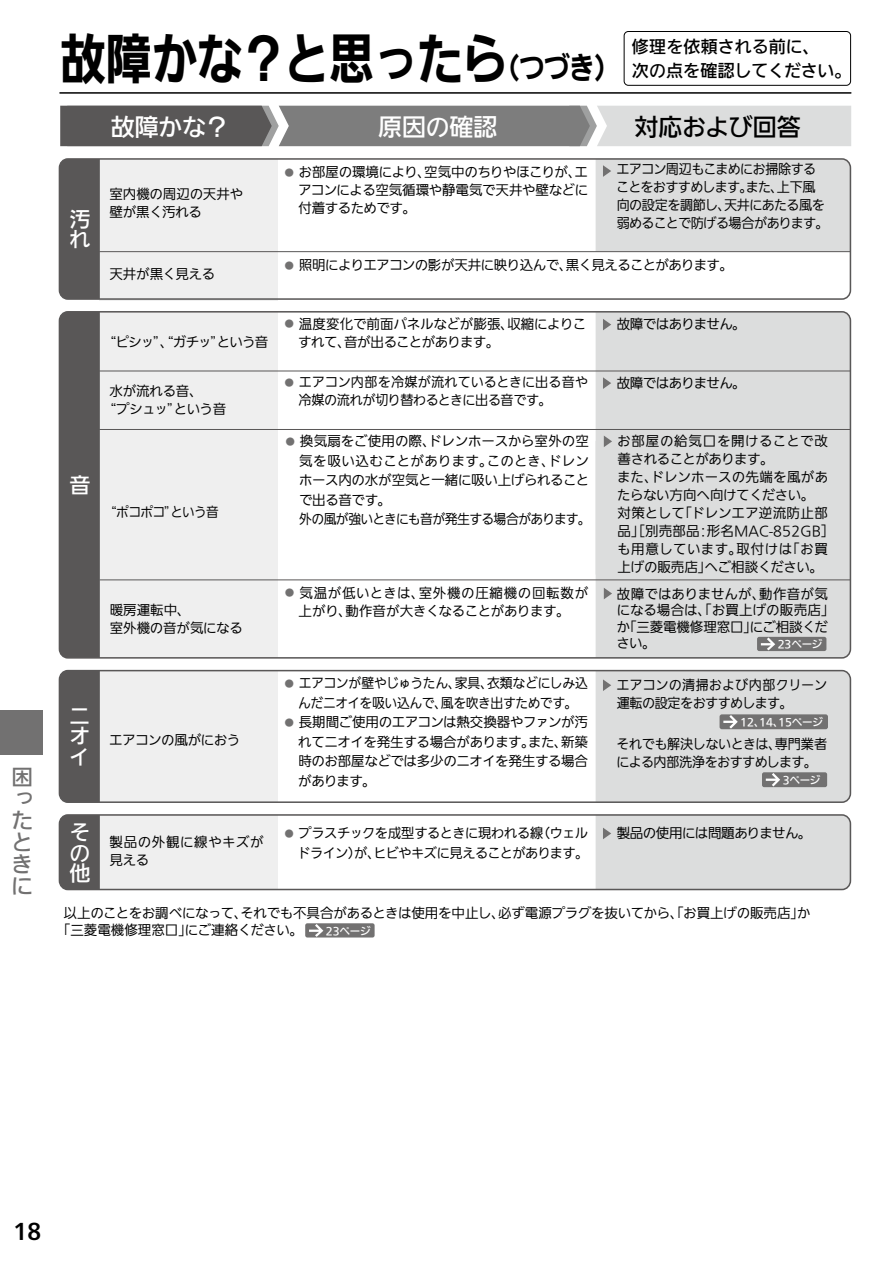
<style>
.page{position:relative;width:893px;height:1263px;background:#fff}
.page>*{position:absolute;margin:0;border:0;box-sizing:border-box;transform-origin:0 0}
.t1{font:700 54px "Iwa UD Go Dsp Pro";letter-spacing:-.025em;color:#000;scale:.85 1}
.t2{font:500 24px "Iwa UD Go Hon Pro";letter-spacing:-.01em;color:#fff}
.t3{font:500 24px "Iwa UD Go Hon Pro";letter-spacing:-.01em;color:#000}
.t4{font:500 21px/20.5px "Iwa UD Go Hon Pro";color:#fff;text-align:justify}
.t5{font:500 21px/21.9px "Iwa UD Go Dsp Pro";color:#727171;text-align:justify}
.t6{font:700 21px "Iwa UD Go Dsp Pro";color:#000}
.t7{font:500 16.95px/24px "Iwa UD Go Hon Pro";color:#000}
.t8{font:100 13.5px/18px "Iwa UD Go Hon Pro";letter-spacing:-.025em;color:#000}
.t9{font:100 13.5px/18px "Iwa UD Go Hon Pro";letter-spacing:.005em;color:#000}
.t10{font:100 13.5px/18px "Iwa UD Go Hon Pro";letter-spacing:-.05em;color:#000}
.t11{font:100 13.5px "Iwa UD Go Hon Pro";letter-spacing:-.045em;color:#000}
.t12{font:100 13.5px/16.5px "Iwa UD Go Hon Pro";color:#000}
.t13{font:100 13.5px/19.5px "Iwa UD Go Hon Pro";letter-spacing:-.025em;color:#000;text-align:center;scale:.95 1}
.t14{font:100 13.5px "Iwa UD Go Hon Pro";letter-spacing:.045em;color:#000}
.t15{font:100 13.5px "Iwa UD Go Hon Pro";letter-spacing:-.06em;color:#000}
.t16{font:100 13.5px/18px "Iwa UD Go Hon Pro";letter-spacing:.04em;color:#000}
.t17{font:100 13.5px "Iwa UD Go Hon Pro";letter-spacing:-.045em;color:#000;scale:.93 1}
.t18{font:500 10.5px "Iwa UD Go Dsp Pro";letter-spacing:-.01em;color:#fff}
.s1{font-size:30px}
.s2{font-size:9px;color:#727171}
</style>
<div class="page">
<div style="left:100px;top:159px;width:178px;height:141px;background:#efefef"></div>
<div style="left:59px;top:158px;width:792px;height:142px;border:2px solid #595757;border-radius:9px"></div>
<div style="left:59px;top:159px;width:41px;height:140px;background:#595757"></div>
<div style="left:596px;top:159px;width:254px;height:92px;background:#dcdddd"></div>
<hr style="left:99px;top:251px;width:751px;height:1px;background:#595757">
<svg style="left:60px;top:106px;width:791px;height:40px;background:#959595"></svg>
<hr style="left:60px;top:92px;width:791px;height:2px;background:#000">
<div style="left:624px;top:31px;width:227px;height:55px;border:1px solid #000;border-radius:4px"></div>
<div style="left:305px;top:923px;width:70px;height:14px;background:#727171;border-radius:2px"></div>
<svg style="left:309px;top:924px;width:14px;height:13px"></svg>
<div style="left:100px;top:312px;width:178px;height:346px;background:#efefef"></div>
<div style="left:596px;top:575px;width:252px;height:81px;background:#dcdddd"></div>
<div style="left:596px;top:312px;width:254px;height:263px;background:#dcdddd"></div>
<div style="left:59px;top:311px;width:792px;height:348px;border:2px solid #595757;border-radius:9px"></div>
<div style="left:59px;top:312px;width:41px;height:346px;background:#595757"></div>
<hr style="left:99px;top:429px;width:751px;height:1px;background:#595757">
<hr style="left:99px;top:371px;width:751px;height:1px;background:#595757">
<svg style="left:604px;top:436px;width:8px;height:11px"></svg>
<svg style="left:604px;top:588px;width:8px;height:11px"></svg>
<div style="left:100px;top:815px;width:178px;height:74px;background:#efefef"></div>
<div style="left:59px;top:814px;width:792px;height:76px;border:2px solid #595757;border-radius:9px"></div>
<div style="left:59px;top:815px;width:41px;height:74px;background:#595757"></div>
<div style="left:596px;top:815px;width:254px;height:74px;background:#dcdddd"></div>
<svg style="left:603px;top:316px;width:9px;height:14px"></svg>
<svg style="left:603px;top:377px;width:8px;height:12px"></svg>
<div style="left:100px;top:671px;width:178px;height:131px;background:#efefef"></div>
<div style="left:59px;top:670px;width:792px;height:133px;border:2px solid #595757;border-radius:9px"></div>
<div style="left:59px;top:671px;width:41px;height:131px;background:#595757"></div>
<svg style="left:596px;top:671px;width:254px;height:131px;background:#d3d3d3"></svg>
<hr style="left:100px;top:579px;width:750px;height:1px;background:#595757">
<div style="left:757px;top:637px;width:69px;height:14px;background:#727171;border-radius:2px"></div>
<svg style="left:761px;top:637px;width:14px;height:13px"></svg>
<div style="left:0;top:710px;width:42px;height:44px;background:#727171"></div>
<h3 class="t5" style="left:12px;top:766px;width:22px">困ったときに</h3>
<h1 class="t1" style="left:60px;top:19px;width:660px">故障かな？と思ったら<span class="s1">（つづき）</span></h1>
<p class="t7" style="left:632px;top:35px;width:221px">修理を依頼される前に、<br>次の点を確認してください。</p>
<h3 class="t4" style="left:69px;top:209px;width:22px">汚れ</h3>
<h3 class="t4" style="left:69px;top:475px;width:22px">音</h3>
<h3 class="t4" style="left:69px;top:706px;width:21px">ニオイ</h3>
<h2 class="t2" style="left:111px;top:109px;width:120px">故障かな？</h2>
<h2 class="t2" style="left:378px;top:109px;width:121px">原因の確認</h2>
<h2 class="t3" style="left:634px;top:109px;width:168px">対応および回答</h2>
<p class="t8" style="left:109px;top:186px;width:135px">室内機の周辺の天井や壁が黒く汚れる</p>
<p class="t8" style="left:109px;top:266px;width:107px">天井が黒く見える</p>
<p class="t15" style="left:103px;top:332px;width:167px">“ピシッ”、“ガチッ”という音</p>
<p class="t8" style="left:103px;top:383px;width:125px;text-indent:7px">水が流れる音、<br>“プシュッ”という音</p>
<p class="t17" style="left:104px;top:502px;width:125px">“ポコポコ”という音</p>
<p class="t8" style="left:298px;top:164px;width:292px;text-align:justify;text-indent:-13px"><span class="s2">●</span> お部屋の環境により、空気中のちりやほこりが、エアコンによる空気循環や静電気で天井や壁などに付着するためです。</p>
<p class="t10" style="left:616px;top:161px;width:214px">エアコン周辺もこまめにお掃除することをおすすめします。また、上下風向の設定を調節し、天井にあたる風を弱めることで防げる場合があります。</p>
<p class="t11" style="left:285px;top:256px;width:450px"><span class="s2">●</span> 照明によりエアコンの影が天井に映り込んで、黒く見えることがあります。</p>
<p class="t8" style="left:298px;top:315px;width:290px;text-indent:-13px"><span class="s2">●</span> 温度変化で前面パネルなどが膨張、収縮によりこすれて、音が出ることがあります。</p>
<p class="t8" style="left:298px;top:374px;width:291px;text-indent:-13px"><span class="s2">●</span> エアコン内部を冷媒が流れているときに出る音や冷媒の流れが切り替わるときに出る音です。</p>
<p class="t11" style="left:617px;top:315px;width:131px">故障ではありません。</p>
<p class="t11" style="left:617px;top:374px;width:131px">故障ではありません。</p>
<p class="t8" style="left:299px;top:432px;width:293px;line-height:19.5px;text-indent:-13px"><span class="s2">●</span> 換気扇をご使用の際、ドレンホースから室外の空気を吸い込むことがあります。このとき、ドレンホース内の水が空気と一緒に吸い上げられることで出る音です。<br>外の風が強いときにも音が発生する場合があります。</p>
<p class="t9" style="left:617px;top:433px;width:219px">お部屋の給気口を開けることで改善されることがあります。<br>また、ドレンホースの先端を風があたらない方向へ向けてください。<br>対策として「ドレンエア逆流防止部品」［別売部品：形名MAC-852GB］も用意しています。取付けは「お買上げの販売店」へご相談ください。</p>
<p class="t14" style="left:285px;top:583px;width:305px"><span class="s2">●</span> 気温が低いときは、室外機の圧縮機の回転数が</p>
<p class="t8" style="left:110px;top:602px;width:82px">暖房運転中、</p>
<p class="t8" style="left:299px;top:602px;width:273px">上がり、動作音が大きくなることがあります。</p>
<p class="t8" style="left:110px;top:620px;width:135px">室外機の音が気になる</p>
<p class="t12" style="left:617px;top:586px;width:220px">故障ではありませんが、動作音が気になる場合は、「お買上げの販売店」か「三菱電機修理窓口」にご相談ください。</p>
<p class="t18" style="left:778px;top:636px;width:46px">23ページ</p>
<p class="t13" style="left:285px;top:674px;width:321px"><span class="s2">●</span> エアコンが壁やじゅうたん、家具、衣類などにしみ込んだニオイを吸い込んで、風を吹き出すためです。</p>
<p class="t8" style="left:298px;top:713px;width:291px;line-height:19.5px;text-align:justify;text-indent:-13px"><span class="s2">●</span> 長期間ご使用のエアコンは熱交換器やファンが汚れてニオイを発生する場合があります。また、新築時のお部屋などでは多少のニオイを発生する場合があります。</p>
<p class="t8" style="left:616px;top:677px;width:212px">エアコンの清掃および内部クリーン運転の設定をおすすめします。</p>
<p class="t18" style="left:740px;top:714px;width:84px">12、14、15ページ</p>
<p class="t8" style="left:109px;top:732px;width:133px">エアコンの風がにおう</p>
<p class="t8" style="left:616px;top:736px;width:212px">それでも解決しないときは、専門業者による内部洗浄をおすすめします。</p>
<p class="t18" style="left:783px;top:772px;width:39px">3ページ</p>
<h3 class="t4" style="left:69px;top:822px;width:22px">その他</h3>
<p class="t8" style="left:285px;top:824px;width:305px;line-height:19.5px;text-align:right"><span class="s2">●</span> プラスチックを成型するときに現われる線（ウェルドライン）が、ヒビやキズに見えることがあります。</p>
<p class="t8" style="left:617px;top:825px;width:196px">製品の使用には問題ありません。</p>
<p class="t16" style="left:109px;top:833px;width:156px">製品の外観に線やキズが見える</p>
<p class="t8" style="left:57px;top:905px;width:755px;line-height:17px;text-indent:7px">以上のことをお調べになって、それでも不具合があるときは使用を中止し、必ず電源プラグを抜いてから、「お買上げの販売店」か「三菱電機修理窓口」にご連絡ください。</p>
<p class="t18" style="left:326px;top:923px;width:46px">23ページ</p>
<h3 class="t6" style="left:14px;top:1216px;width:29px">18</h3>
</div>
